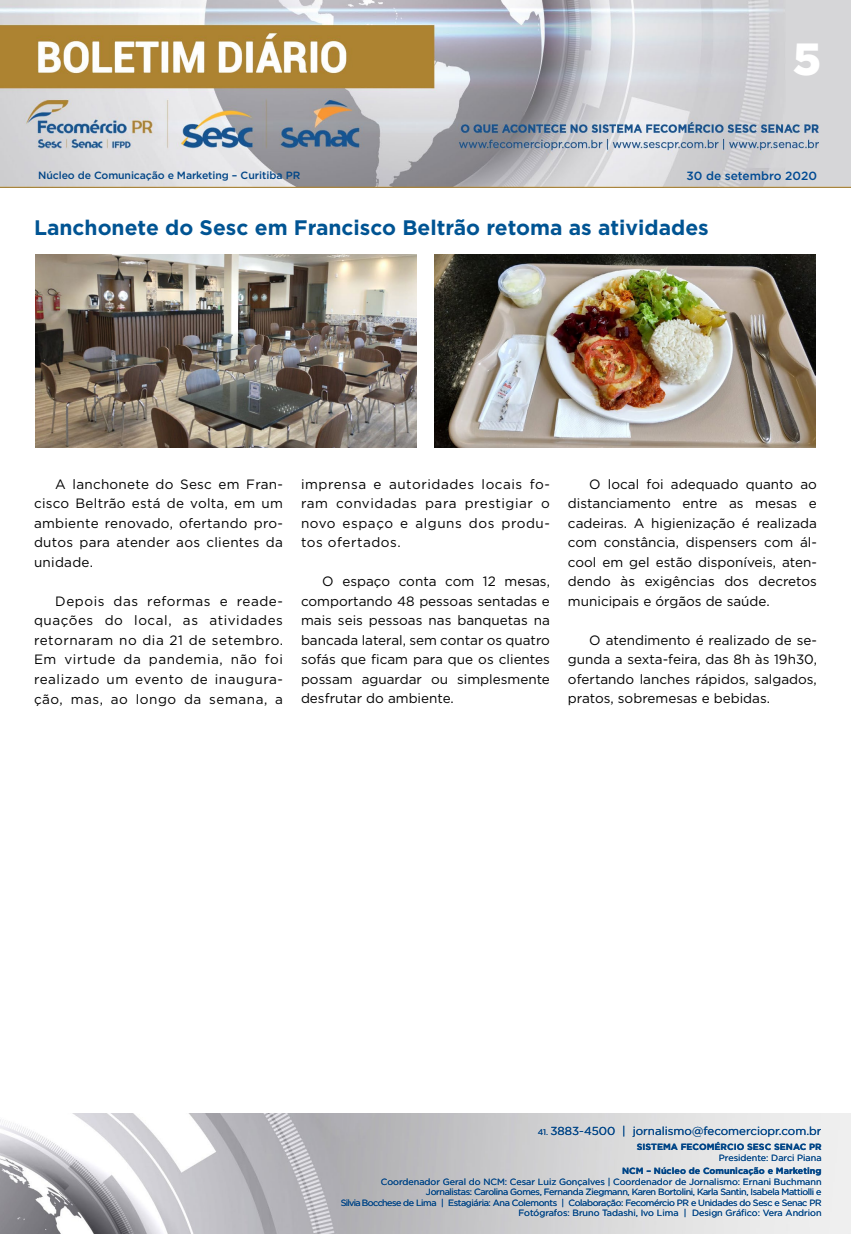
<style>
.page{position:relative;width:851px;height:1234px;background:#fff}
.page>*{position:absolute;margin:0;border:0;box-sizing:border-box;transform-origin:0 0}
.t1{font:900 45px "Gotham";color:#fff}
.t2{font:700 21px "Gotham";color:#005493}
.t3{font:13.5px/19.5px "Gotham";color:#000;text-align:justify}
.t4{font:500 11.85px "Gotham";color:#004a93}
.t5{font:11.55px "Gotham";color:#004587}
.t6{font:500 10.5px "Gotham";letter-spacing:-.01em;color:#004587}
.t7{font:9px/10.5px "Gotham";letter-spacing:-.04em;color:#004587;text-align:right}
.t8{font:700 9px "Gotham";color:#004587}
.t9{font:9px "Gotham";color:#004587}
.s1{font-size:8.25px}
</style>
<div class="page">
<img style="left:0;top:0;width:850px;height:188px">
<img style="left:0;top:1113px;width:850px;height:120px">
<img style="left:36px;top:255px;width:381px;height:192px">
<img style="left:434px;top:255px;width:381px;height:192px">
<h1 class="t1" style="left:792px;top:28px;width:30px">5</h1>
<p class="t6" style="left:38px;top:168px;width:264px">Núcleo de Comunicação e Marketing – Curitiba PR</p>
<p class="t4" style="left:686px;top:167px;width:132px">30 de setembro 2020</p>
<h2 class="t2" style="left:34px;top:214px;width:676px">Lanchonete do Sesc em Francisco Beltrão retoma as atividades</h2>
<p class="t3" style="left:34px;top:474px;width:250px;text-indent:21px">A lanchonete do Sesc em Fran&shy;cisco Beltrão está de volta, em um ambiente renovado, ofertando pro&shy;dutos para atender aos clientes da unidade.</p>
<p class="t3" style="left:34px;top:591px;width:250px;text-indent:21px">Depois das reformas e reade&shy;quações do local, as atividades retornaram no dia 21 de setembro.<br>Em virtude da pandemia, não foi realizado um evento de inaugura&shy;ção, mas, ao longo da semana, a</p>
<p class="t3" style="left:301px;top:474px;width:250px">imprensa e autoridades locais fo&shy;ram convidadas para prestigiar o novo espaço e alguns dos produ&shy;tos ofertados.</p>
<p class="t3" style="left:301px;top:571px;width:250px;text-indent:21px">O espaço conta com 12 mesas, comportando 48 pessoas sentadas e mais seis pessoas nas banquetas na bancada lateral, sem contar os quatro sofás que ficam para que os clientes possam aguardar ou simplesmente desfrutar do ambiente.</p>
<p class="t3" style="left:568px;top:474px;width:250px;text-indent:21px">O local foi adequado quanto ao distanciamento entre as mesas e cadeiras. A higienização é realizada com constância, dispensers com ál&shy;cool em gel estão disponíveis, aten&shy;dendo às exigências dos decretos municipais e órgãos de saúde.</p>
<p class="t3" style="left:568px;top:630px;width:250px;text-indent:21px">O atendimento é realizado de se&shy;gunda a sexta-feira, das 8h às 19h30, ofertando lanches rápidos, salgados, pratos, sobremesas e bebidas.</p>
<p class="t5" style="left:537px;top:1123px;width:285px"><span class="s1">41.</span> 3883-4500 | jornalismo@fecomerciopr.com.br</p>
<p class="t8" style="left:636px;top:1140px;width:186px">SISTEMA FECOMÉRCIO SESC SENAC PR</p>
<p class="t9" style="left:718px;top:1151px;width:104px">Presidente: Darci Piana</p>
<p class="t8" style="left:622px;top:1164px;width:201px">NCM – Núcleo de Comunicação e Marketing</p>
<p class="t7" style="left:341px;top:1175px;width:482px">Coordenador Geral do NCM: Cesar Luiz Gonçalves | Coordenador de Jornalismo: Ernani Buchmann Jornalistas: Carolina Gomes, Fernanda Ziegmann, Karen Bortolini, Karla Santin, Isabela Mattiolli e<br>Silvia Bocchese de Lima | Estagiária: Ana Colemonts | Colaboração: Fecomércio PR e Unidades do Sesc e Senac PR Fotógrafos: Bruno Tadashi, Ivo Lima | Design Gráfico: Vera Andrion</p>
</div>
